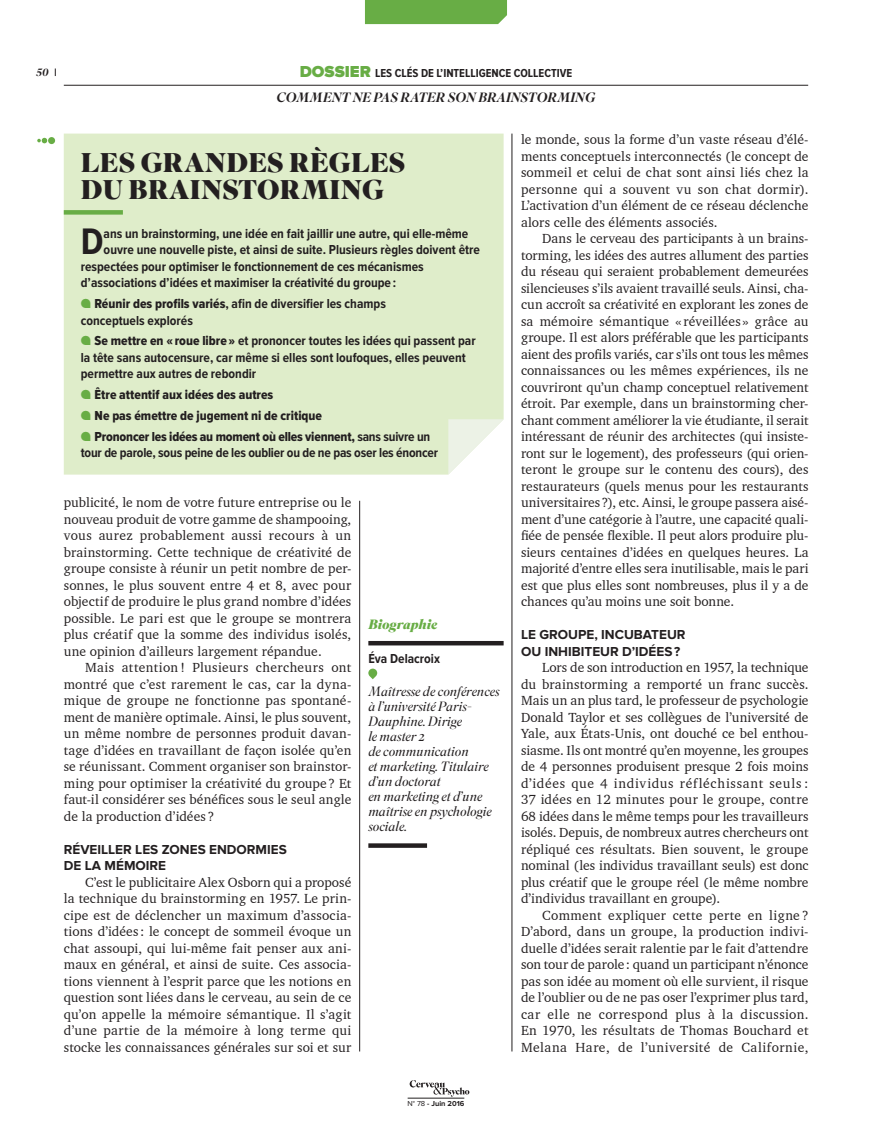
<style>
.page{position:relative;width:872px;height:1127px;background:#fff}
.page>*{position:absolute;margin:0;border:0;box-sizing:border-box;transform-origin:0 0}
.encadre_texte_bold_l{font:700 38.25px "Proxima Nova Cond";color:#231f20}
.encadre_titre_1{font:900 27px/27px "Superior Title";letter-spacing:.005em;color:#231f20}
.texte_charter{font:13.5px/16.5px "Charter BT";letter-spacing:.01em;color:#231f20;text-align:justify}
.encadre_texte_bold{font:700 13.5px/16.5px "Proxima Nova Cond";color:#231f20}
.encadre_texte_bold_l-2{font:700 13.5px "Proxima Nova Cond";color:#231f20}
.biographie_texte{font:italic 300 13.5px/15px "Superior Title";color:#231f20}
.inter{font:700 13.5px/16.5px "Proxima Nova";color:#231f20}
.encadre_texte_bold-2{font:13.5px "Proxima Nova Cond Extrabld";color:#231f20}
.reprise_titre_dossie{font:italic 500 13.5px "Superior Title";letter-spacing:.005em;color:#231f20}
.biographie_nom{font:700 13.5px "Proxima Nova Cond";color:#231f20}
.biographie_rubrique{font:italic 900 13.5px "Superior Title";color:#68ad45}
.tetiere_dossier{font:700 12px "Proxima Nova Cond";color:#231f20}
.t1{font:italic 500 10.5px "Superior Title";color:#231f20}
.t2{font:700 7.5px "Proxima Nova";color:#231f20}
.s1{font-family:"Proxima Nova";font-weight:900;font-size:16.5px;color:#68ad45}
.s2{font-family:"IFC P Puce";font-weight:400;color:#68ad45}
.s3{font-family:"Proxima Nova Cond Extrabld";font-weight:400}
.s4{font-family:"IFC P Puce";color:#68ad45}
.s5{font-weight:400}
</style>
<div class="page">
<div style="left:365px;top:0;width:142px;height:24px;background:#68ad45"></div>
<hr style="left:64px;top:85px;width:744px;height:1px;background:#231f20">
<div style="left:48px;top:137px;width:7px;height:7px;background:#68ad45;border-radius:50%"></div>
<svg style="left:37px;top:138px;width:10px;height:5px"></svg>
<hr style="left:359px;top:501px;width:1px;height:550px;background:#231f20">
<hr style="left:511px;top:134px;width:1px;height:917px;background:#231f20">
<div style="left:64px;top:134px;width:439px;height:341px;background:#dfedca"></div>
<svg style="left:448px;top:419px;width:55px;height:55px"></svg>
<div style="left:64px;top:210px;width:59px;height:5px;background:#68ad45"></div>
<hr style="left:368px;top:641px;width:135px;height:4px;background:#231f20">
<div style="left:368px;top:843px;width:59px;height:5px;background:#231f20"></div>
<svg style="left:368px;top:668px;width:9px;height:11px"></svg>
<svg style="left:409px;top:1080px;width:60px;height:16px"></svg>
<hr style="left:407px;top:1098px;width:57px;height:1px;background:#231f20">
<p class="t1" style="left:37px;top:66px;width:13px">50</p>
<p class="tetiere_dossier" style="left:300px;top:66px;width:274px"><span class="s1">DOSSIER</span> LES CLÉS DE L’INTELLIGENCE COLLECTIVE</p>
<p class="reprise_titre_dossie" style="left:276px;top:89px;width:320px">COMMENT NE PAS RATER SON BRAINSTORMING</p>
<p class="encadre_titre_1" style="left:81px;top:150px;width:326px">LES GRANDES RÈGLES<br>DU BRAINSTORMING</p>
<p class="encadre_texte_bold_l" style="left:81px;top:220px;width:24px">D</p>
<p class="encadre_texte_bold_l-2" style="left:104px;top:226px;width:366px">ans un brainstorming, une idée en fait jaillir une autre, qui elle-même</p>
<p class="encadre_texte_bold_l-2" style="left:104px;top:242px;width:378px">ouvre une nouvelle piste, et ainsi de suite. Plusieurs règles doivent être</p>
<p class="encadre_texte_bold_l-2" style="left:81px;top:259px;width:344px">respectées pour optimiser le fonctionnement de ces mécanismes</p>
<p class="encadre_texte_bold_l-2" style="left:81px;top:275px;width:317px">d’associations d’idées et maximiser la créativité du groupe :</p>
<p class="encadre_texte_bold" style="left:81px;top:296px;width:307px"><span class="s2">£</span> <span class="s3">Réunir des profils variés</span>, afin de diversifier les champs conceptuels explorés</p>
<p class="encadre_texte_bold" style="left:81px;top:333px;width:396px"><span class="s2">£</span> <span class="s3">Se mettre en « roue libre »</span> et prononcer toutes les idées qui passent par la tête sans autocensure, car même si elles sont loufoques, elles peuvent permettre aux autres de rebondir</p>
<p class="encadre_texte_bold-2" style="left:81px;top:387px;width:194px"><span class="s4">£</span> Être attentif aux idées des autres</p>
<p class="encadre_texte_bold-2" style="left:81px;top:408px;width:243px"><span class="s4">£</span> Ne pas émettre de jugement ni de critique</p>
<p class="encadre_texte_bold" style="left:81px;top:429px;width:359px"><span class="s2">£</span> <span class="s3">Prononcer les idées au moment où elles viennent,</span> sans suivre un tour de parole, sous peine de les oublier ou de ne pas oser les énoncer</p>
<p class="texte_charter" style="left:64px;top:494px;width:289px">publicité, le nom de votre future entreprise ou le nouveau produit de votre gamme de shampooing, vous aurez probablement aussi recours à un brainstorming. Cette technique de créativité de groupe consiste à réunir un petit nombre de per&shy;sonnes, le plus souvent entre 4 et 8, avec pour objectif de produire le plus grand nombre d’idées possible. Le pari est que le groupe se montrera plus créatif que la somme des individus isolés, une opinion d’ailleurs largement répandue.</p>
<p class="texte_charter" style="left:64px;top:659px;width:289px;text-indent:21px">Mais attention ! Plusieurs chercheurs ont montré que c’est rarement le cas, car la dyna&shy;mique de groupe ne fonctionne pas spontané&shy;ment de manière optimale. Ainsi, le plus souvent, un même nombre de personnes produit davan&shy;tage d’idées en travaillant de façon isolée qu’en se réunissant. Comment organiser son brainstor&shy;ming pour optimiser la créativité du groupe ? Et faut-il considérer ses bénéfices sous le seul angle de la production d’idées ?</p>
<p class="inter" style="left:64px;top:842px;width:224px">RÉVEILLER LES ZONES ENDORMIES<br>DE LA MÉMOIRE</p>
<p class="texte_charter" style="left:64px;top:873px;width:289px;text-indent:21px">C’est le publicitaire Alex Osborn qui a proposé la technique du brainstorming en 1957. Le prin&shy;cipe est de déclencher un maximum d’associa&shy;tions d’idées : le concept de sommeil évoque un chat assoupi, qui lui-même fait penser aux ani&shy;maux en général, et ainsi de suite. Ces associa&shy;tions viennent à l’esprit parce que les notions en question sont liées dans le cerveau, au sein de ce qu’on appelle la mémoire sémantique. Il s’agit d’une partie de la mémoire à long terme qui stocke les connaissances générales sur soi et sur</p>
<p class="biographie_rubrique" style="left:368px;top:617px;width:71px">Biographie</p>
<p class="biographie_nom" style="left:368px;top:651px;width:73px">Éva Delacroix</p>
<p class="biographie_texte" style="left:368px;top:685px;width:133px">Maîtresse de conférences à l’université Paris-<br>Dauphine. Dirige<br>le master 2<br>de communication<br>et marketing. Titulaire d’un doctorat<br>en marketing et d’une maîtrise en psychologie sociale.</p>
<p class="texte_charter" style="left:521px;top:131px;width:289px">le monde, sous la forme d’un vaste réseau d’élé&shy;ments conceptuels interconnectés (le concept de sommeil et celui de chat sont ainsi liés chez la personne qui a souvent vu son chat dormir).<br>L’activation d’un élément de ce réseau déclenche alors celle des éléments associés.</p>
<p class="texte_charter" style="left:521px;top:230px;width:289px;text-indent:21px">Dans le cerveau des participants à un brains&shy;torming, les idées des autres allument des parties du réseau qui seraient probablement demeurées silencieuses s’ils avaient travaillé seuls. Ainsi, cha&shy;cun accroît sa créativité en explorant les zones de sa mémoire sémantique « réveillées » grâce au groupe. Il est alors préférable que les participants aient des profils variés, car s’ils ont tous les mêmes connaissances ou les mêmes expériences, ils ne couvriront qu’un champ conceptuel relativement étroit. Par exemple, dans un brainstorming cher&shy;chant comment améliorer la vie étudiante, il serait intéressant de réunir des architectes (qui insiste&shy;ront sur le logement), des professeurs (qui orien&shy;teront le groupe sur le contenu des cours), des restaurateurs (quels menus pour les restaurants universitaires?), etc. Ainsi, le groupe passera aisé&shy;ment d’une catégorie à l’autre, une capacité quali&shy;fiée de pensée flexible. Il peut alors produire plu&shy;sieurs centaines d’idées en quelques heures. La majorité d’entre elles sera inutilisable, mais le pari est que plus elles sont nombreuses, plus il y a de chances qu’au moins une soit bonne.</p>
<p class="inter" style="left:521px;top:627px;width:166px">LE GROUPE, INCUBATEUR<br>OU INHIBITEUR D’IDÉES ?</p>
<p class="texte_charter" style="left:521px;top:659px;width:289px;text-indent:21px">Lors de son introduction en 1957, la technique du brainstorming a remporté un franc succès.<br>Mais un an plus tard, le professeur de psychologie Donald Taylor et ses collègues de l’université de Yale, aux États-Unis, ont douché ce bel enthou&shy;siasme. Ils ont montré qu’en moyenne, les groupes de 4 personnes produisent presque 2 fois moins d’idées que 4 individus réfléchissant seuls :<br>37 idées en 12 minutes pour le groupe, contre 68 idées dans le même temps pour les travailleurs isolés. Depuis, de nombreux autres chercheurs ont répliqué ces résultats. Bien souvent, le groupe nominal (les individus travaillant seuls) est donc plus créatif que le groupe réel (le même nombre d’individus travaillant en groupe).</p>
<p class="texte_charter" style="left:521px;top:906px;width:289px;text-indent:21px">Comment expliquer cette perte en ligne ?<br>D’abord, dans un groupe, la production indivi&shy;duelle d’idées serait ralentie par le fait d’attendre son tour de parole: quand un participant n’énonce pas son idée au moment où elle survient, il risque de l’oublier ou de ne pas oser l’exprimer plus tard, car elle ne correspond plus à la discussion.<br>En 1970, les résultats de Thomas Bouchard et Melana Hare, de l’université de Californie,</p>
<p class="t2" style="left:407px;top:1099px;width:58px"><span class="s5">N° 78</span> - Juin 2016</p>
</div>
